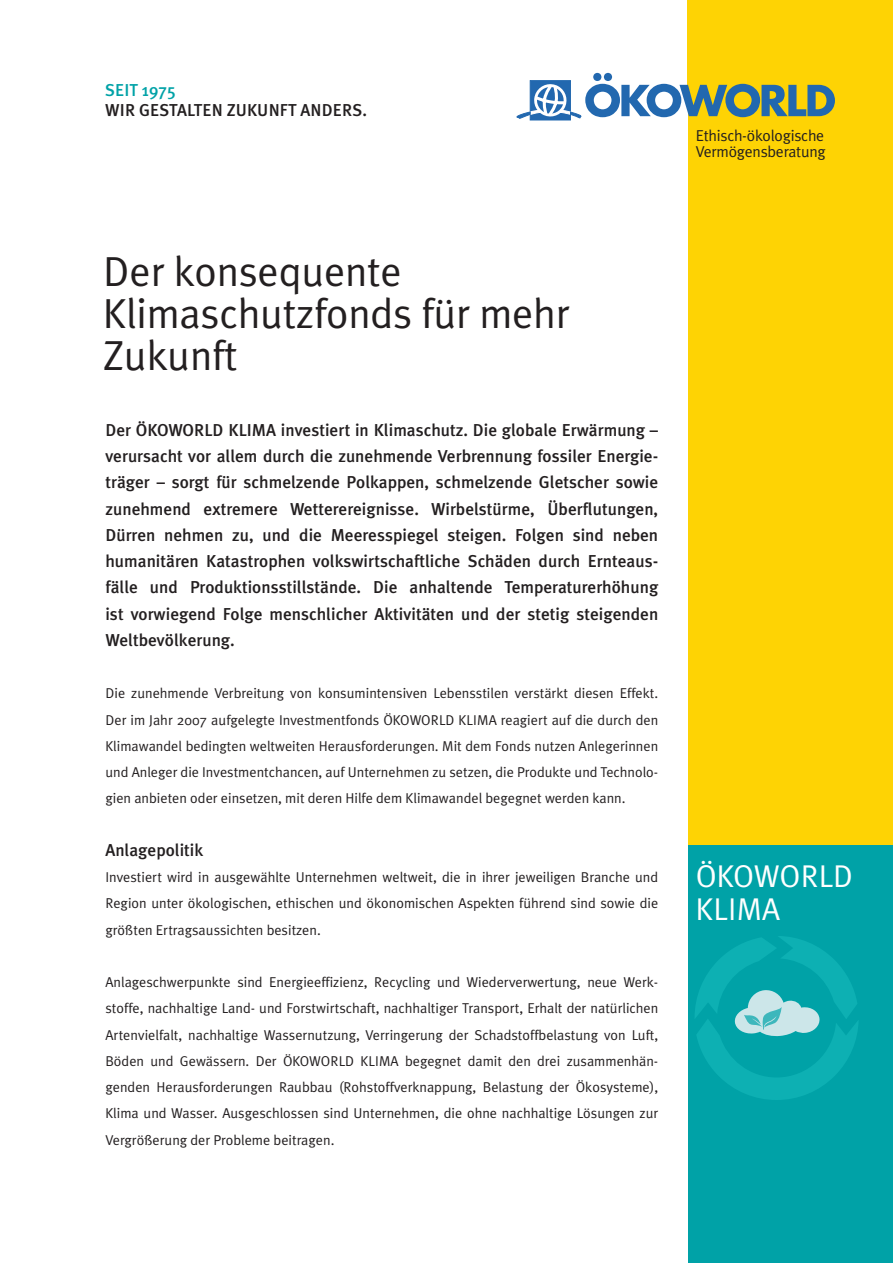
<style>
.page{position:relative;width:893px;height:1263px;background:#fff}
.page>*{position:absolute;margin:0;border:0;box-sizing:border-box;transform-origin:0 0}
.t1{font:42px/42px "Meta Plus Normal";letter-spacing:-.005em;color:#231f20}
.t2{font:31.5px/33px "Meta Plus Normal";color:#fff}
.t3{font:500 17.25px/26.2px "Meta Plus";color:#231f20;text-align:justify}
.t4{font:500 17.25px "Meta Plus";color:#00a2a7}
.t5{font:15.75px/16.5px "Meta Plus Normal";letter-spacing:-.015em;color:#231f20}
.t6{font:14.25px/26.2px "Meta Plus Normal";color:#231f20;text-align:justify}
</style>
<div class="page">
<div style="left:689px;top:0;width:204px;height:1263px;background:#fed304"></div>
<div style="left:689px;top:845px;width:204px;height:418px;background:#00a2a7"></div>
<div style="left:688px;top:0;width:205px;height:109px;background:#fed304"></div>
<div style="left:530px;top:81px;width:40px;height:39px;background:#2268af"></div>
<svg style="left:517px;top:73px;width:318px;height:46px"></svg>
<svg style="left:695px;top:936px;width:163px;height:164px"></svg>
<p class="t4" style="left:105px;top:80px;width:72px">SEIT 1975</p>
<p class="t3" style="left:105px;top:96px;width:263px">WIR GESTALTEN ZUKUNFT ANDERS.</p>
<p class="t5" style="left:696px;top:127px;width:131px">Ethisch-ökologische<br>Vermögensberatung</p>
<h1 class="t1" style="left:103px;top:250px;width:468px">Der konsequente<br>Klimaschutzfonds für mehr<br>Zukunft</h1>
<p class="t3" style="left:105px;top:417px;width:554px">Der ÖKOWORLD KLIMA investiert in Klimaschutz. Die globale Erwärmung – verursacht vor allem durch die zunehmende Verbrennung fossiler Energie&shy;träger – sorgt für schmelzende Polkappen, schmelzende Gletscher sowie zunehmend extremere Wetterereignisse. Wirbelstürme, Überflutungen, Dürren nehmen zu, und die Meeresspiegel steigen. Folgen sind neben humanitären Katastrophen volkswirtschaftliche Schäden durch Ernteaus&shy;fälle und Produktionsstillstände. Die anhaltende Temperaturerhöhung ist vorwiegend Folge menschlicher Aktivitäten und der stetig steigenden Weltbevölkerung.</p>
<p class="t6" style="left:105px;top:680px;width:554px">Die zunehmende Verbreitung von konsumintensiven Lebensstilen verstärkt diesen Effekt.<br>Der im Jahr 2007 aufgelegte Investmentfonds ÖKOWORLD KLIMA reagiert auf die durch den Klimawandel bedingten weltweiten Herausforderungen. Mit dem Fonds nutzen Anlegerinnen und Anleger die Investmentchancen, auf Unternehmen zu setzen, die Produkte und Technolo&shy;gien anbieten oder einsetzen, mit deren Hilfe dem Klimawandel begegnet werden kann.</p>
<p class="t3" style="left:105px;top:837px;width:99px">Anlagepolitik</p>
<p class="t6" style="left:105px;top:864px;width:554px">Investiert wird in ausgewählte Unternehmen weltweit, die in ihrer jeweiligen Branche und Region unter ökologischen, ethischen und ökonomischen Aspekten führend sind sowie die größten Ertragsaussichten besitzen.</p>
<p class="t6" style="left:105px;top:969px;width:554px">Anlageschwerpunkte sind Energieeffizienz, Recycling und Wiederverwertung, neue Werk&shy;stoffe, nachhaltige Land- und Forstwirtschaft, nachhaltiger Transport, Erhalt der natürlichen Artenvielfalt, nachhaltige Wassernutzung, Verringerung der Schadstoffbelastung von Luft, Böden und Gewässern. Der ÖKOWORLD KLIMA begegnet damit den drei zusammenhän&shy;genden Herausforderungen Raubbau (Rohstoffverknappung, Belastung der Ökosysteme), Klima und Wasser. Ausgeschlossen sind Unternehmen, die ohne nachhaltige Lösungen zur Vergrößerung der Probleme beitragen.</p>
<h2 class="t2" style="left:696px;top:859px;width:159px">ÖKOWORLD<br>KLIMA</h2>
</div>
